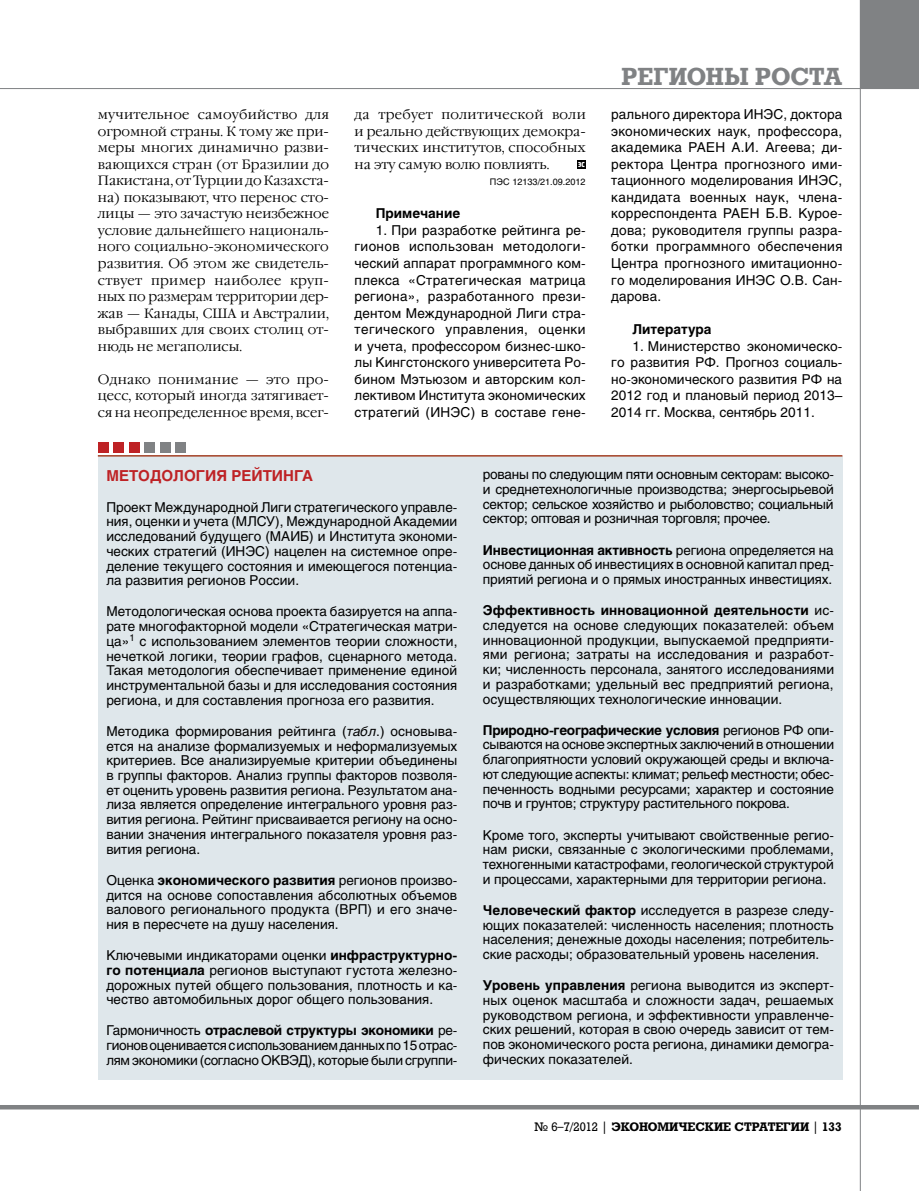
<style>
.page{position:relative;width:919px;height:1191px;background:#fff}
.page>*{position:absolute;margin:0;border:0;box-sizing:border-box;transform-origin:0 0}
.t1{font:700 24px "Rodeo";color:#808284}
.t2{font:700 15px "Helios";color:#be2225}
.t3{font:13.5px/14.7px "Helios";color:#000;text-align:justify}
.t4{font:300 13.5px/16.5px "Garamond C";color:#000;text-align:justify}
.t5{font:700 13.5px "Helios";color:#000}
.t6{font:700 12px "Rodeo";color:#000}
.t7{font:12px "Rodeo";color:#000}
.t8{font:9px "Helios";color:#000}
.t9{font:9px "Hermes C";color:#fff}
.s1{font-style:italic}
.s2{font-weight:700}
.s3{font-weight:400}
</style>
<div class="page">
<div style="left:859px;top:0;width:59px;height:89px;background:#808284"></div>
<hr style="left:0;top:88px;width:918px;height:1px;background:#808284">
<hr style="left:859px;top:0;width:1px;height:1191px;background:#808284">
<hr style="left:0;top:1105px;width:918px;height:4px;background:#808284">
<div style="left:98px;top:456px;width:744px;height:623px;background:#dfe7eb"></div>
<div style="left:577px;top:161px;width:8px;height:8px;background:#000"></div>
<hr style="left:98px;top:455px;width:744px;height:1px;background:#a34025">
<div style="left:175px;top:442px;width:11px;height:11px;background:#808284"></div>
<div style="left:160px;top:442px;width:11px;height:11px;background:#808284"></div>
<div style="left:144px;top:442px;width:11px;height:11px;background:#808284"></div>
<div style="left:129px;top:442px;width:11px;height:11px;background:#be2225"></div>
<div style="left:113px;top:442px;width:11px;height:11px;background:#be2225"></div>
<div style="left:98px;top:442px;width:10px;height:11px;background:#be2225"></div>
<p class="t4" style="left:98px;top:107px;width:233px">мучительное самоубийство для огромной страны. К тому же при&shy;меры многих динамично разви&shy;вающихся стран (от Бразилии до Пакистана, от Турции до Казахста&shy;на) показывают, что перенос сто&shy;лицы — это зачастую неизбежное условие дальнейшего националь&shy;ного социально-экономического развития. Об этом же свидетель&shy;ствует пример наиболее круп&shy;ных по размерам территории дер&shy;жав — Канады, США и Австралии, выбравших для своих столиц от&shy;нюдь не мегаполисы.</p>
<p class="t4" style="left:98px;top:371px;width:233px">Однако понимание — это про&shy;цесс, который иногда затягивает&shy;ся на неопределенное время, всег-</p>
<p class="t4" style="left:354px;top:107px;width:233px">да требует политической воли и реально действующих демокра&shy;тических институтов, способных на эту самую волю повлиять.</p>
<p class="t9" style="left:578px;top:159px;width:8px">эс</p>
<p class="t8" style="left:490px;top:177px;width:97px">ПЭС 12133/21.09.2012</p>
<p class="t5" style="left:376px;top:206px;width:86px">Примечание</p>
<p class="t3" style="left:354px;top:222px;width:233px;line-height:16.5px;text-indent:21px">1. При разработке рейтинга ре&shy;гионов использован методологи&shy;ческий аппарат программного ком&shy;плекса «Стратегическая матрица региона», разработанного прези&shy;дентом Международной Лиги стра&shy;тегического управления, оценки и учета, профессором бизнес-шко&shy;лы Кингстонского университета Ро&shy;бином Мэтьюзом и авторским кол&shy;лективом Института экономических стратегий (ИНЭС) в составе гене-</p>
<h1 class="t1" style="left:621px;top:62px;width:87px">РЕГИОНЫ</h1>
<h1 class="t1" style="left:755px;top:62px;width:19px">РОСТА</h1>
<p class="t3" style="left:611px;top:106px;width:233px;line-height:16.5px">рального директора ИНЭС, доктора экономических наук, профессора, академика РАЕН А.И. Агеева; ди&shy;ректора Центра прогнозного ими&shy;тационного моделирования ИНЭС, кандидата военных наук, члена&shy;корреспондента РАЕН Б.В. Курое&shy;дова; руководителя группы разра&shy;ботки программного обеспечения Центра прогнозного имитационно&shy;го моделирования ИНЭС О.В. Сан&shy;дарова.</p>
<p class="t5" style="left:632px;top:321px;width:81px">Литература</p>
<p class="t3" style="left:611px;top:337px;width:233px;line-height:16.5px;text-indent:21px">1. Министерство экономическо&shy;го развития РФ. Прогноз социаль&shy;но-экономического развития РФ на 2012 год и плановый период 2013– 2014 гг. Москва, сентябрь 2011.</p>
<p class="t2" style="left:106px;top:466px;width:35px">Методология</p>
<p class="t2" style="left:231px;top:466px;width:43px">рейтинга</p>
<p class="t3" style="left:106px;top:499px;width:352px">Проект Международной Лиги стратегического управле&shy;ния, оценки и учета (МЛСУ), Международной Академии исследований будущего (МАИБ) и Института экономи&shy;ческих стратегий (ИНЭС) нацелен на системное опре&shy;деление текущего состояния и имеющегося потенциа&shy;ла развития регионов России.</p>
<p class="t3" style="left:106px;top:604px;width:352px">Методологическая основа проекта базируется на аппа&shy;рате многофакторной модели «Стратегическая матри&shy;ца»<sup>1</sup> с использованием элементов теории сложности, нечеткой логики, теории графов, сценарного метода.<br>Такая методология обеспечивает применение единой инструментальной базы и для исследования состояния региона, и для составления прогноза его развития.</p>
<p class="t3" style="left:106px;top:723px;width:352px">Методика формирования рейтинга (<span class="s1">табл</span>.) основыва&shy;ется на анализе формализуемых и неформализуемых критериев. Все анализируемые критерии объединены в группы факторов. Анализ группы факторов позволя&shy;ет оценить уровень развития региона. Результатом ана&shy;лиза является определение интегрального уровня раз&shy;вития региона. Рейтинг присваивается региону на осно&shy;вании значения интегрального показателя уровня раз&shy;вития региона.</p>
<p class="t3" style="left:106px;top:872px;width:352px">Оценка <span class="s2">экономического развития</span> регионов произво&shy;дится на основе сопоставления абсолютных объемов валового регионального продукта (ВРП) и его значе&shy;ния в пересчете на душу населения.</p>
<p class="t3" style="left:106px;top:948px;width:352px">Ключевыми индикаторами оценки <span class="s2">инфраструктурно&shy;го потенциала</span> регионов выступают густота железно&shy;дорожных путей общего пользования, плотность и ка&shy;чество автомобильных дорог общего пользования.</p>
<p class="t3" style="left:106px;top:1023px;width:352px">Гармоничность <span class="s2">отраслевой структуры экономики</span> ре&shy;гионов оценивается с использованием данных по 15 отрас&shy;лям экономики (согласно ОКВЭД), которые были сгруппи-</p>
<p class="t3" style="left:483px;top:467px;width:352px">рованы по следующим пяти основным секторам: высоко&shy;и среднетехнологичные производства; энерго-сырьевой сектор; сельское хозяйство и рыболовство; социальный сектор; оптовая и розничная торговля; прочее.</p>
<p class="t3" style="left:483px;top:542px;width:352px"><span class="s2">Инвестиционная активность</span> региона определяется на основе данных об инвестициях в основной капитал пред&shy;приятий региона и о прямых иностранных инвестициях.</p>
<p class="t3" style="left:483px;top:603px;width:353px"><span class="s2">Эффективность инновационной деятельности</span> ис&shy;следуется на основе следующих показателей: объем инновационной продукции, выпускаемой предприяти&shy;ями региона; затраты на исследования и разработ&shy;ки; численность персонала, занятого исследованиями и разработками; удельный вес предприятий региона, осуществляющих технологические инновации.</p>
<p class="t3" style="left:483px;top:722px;width:352px"><span class="s2">Природно-географические условия</span> регионов РФ опи&shy;сываются на основе экспертных заключений в отношении благоприятности условий окружающей среды и включа&shy;ют следующие аспекты: климат; рельеф местности; обес&shy;печенность водными ресурсами; характер и состояние почв и грунтов; структуру растительного покрова.</p>
<p class="t3" style="left:483px;top:827px;width:352px">Кроме того, эксперты учитывают свойственные регио&shy;нам риски, связанные с экологическими проблемами, техногенными катастрофами, геологической структурой и процессами, характерными для территории региона.</p>
<p class="t3" style="left:483px;top:902px;width:352px"><span class="s2">Человеческий фактор</span> исследуется в разрезе следу&shy;ющих показателей: численность населения; плотность населения; денежные доходы населения; потребитель&shy;ские расходы; образовательный уровень населения.</p>
<p class="t3" style="left:483px;top:978px;width:352px"><span class="s2">Уровень управления</span> региона выводится из эксперт&shy;ных оценок масштаба и сложности задач, решаемых руководством региона, и эффективности управленче&shy;ских решений, которая в свою очередь зависит от тем&shy;пов экономического роста региона, динамики демогра&shy;фических показателей.</p>
<p class="t7" style="left:534px;top:1120px;width:88px">№ 6–7/2012 | <span class="s2">ЭКОНОМ</span></p>
<p class="t6" style="left:669px;top:1119px;width:19px">ИЧЕСК</p>
<p class="t6" style="left:714px;top:1119px;width:30px">ИЕ СТРАТЕ</p>
<p class="t6" style="left:783px;top:1119px;width:53px">ГИИ <span class="s3">|</span> 133</p>
</div>
